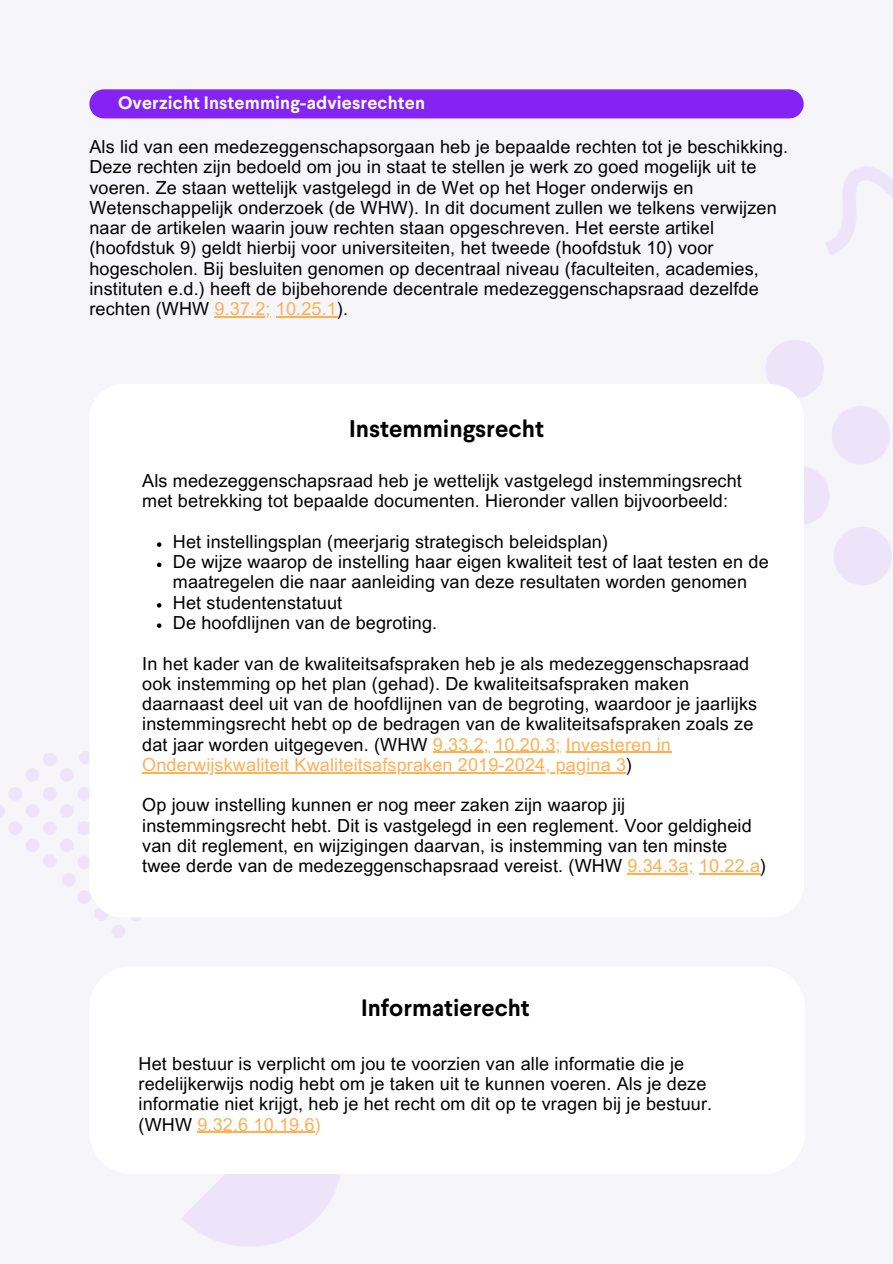
<style>
.page{position:relative;width:893px;height:1264px;background:#fff}
.page>*{position:absolute;margin:0;border:0;box-sizing:border-box;transform-origin:0 0}
.t1{font:700 24px "Larsseit";color:#000}
.t2{font:700 23.7px "Larsseit";color:#000}
.t3{font:18px/20.2px "Arial MT Pro";letter-spacing:.01em;color:#000}
.t4{font:700 18px "Larsseit";letter-spacing:.01em;color:#fff}
.s1{color:#feb052}
.s2{color:#ffaf4e}
</style>
<div class="page">
<div style="left:0;top:0;width:892px;height:1263px;background:#f6f5fa"></div>
<div style="left:89px;top:89px;width:455px;height:29px;background:#8523f3"></div>
<hr style="left:214px;top:316px;width:57px;height:1px;background:#feb052">
<hr style="left:276px;top:316px;width:61px;height:1px;background:#ffaf4e">
<img style="left:544px;top:89px;width:348px;height:496px">
<div style="left:89px;top:384px;width:715px;height:533px;background:#fff;border-radius:34px"></div>
<svg style="left:157px;top:542px;width:4px;height:5px"></svg>
<svg style="left:157px;top:562px;width:4px;height:5px"></svg>
<svg style="left:157px;top:603px;width:4px;height:4px"></svg>
<svg style="left:157px;top:623px;width:4px;height:5px"></svg>
<hr style="left:433px;top:751px;width:56px;height:1px;background:#ffaf4e">
<hr style="left:494px;top:751px;width:66px;height:1px;background:#feb052">
<hr style="left:566px;top:751px;width:105px;height:1px;background:#feb052">
<hr style="left:142px;top:772px;width:484px;height:1px;background:#feb052">
<hr style="left:627px;top:873px;width:66px;height:1px;background:#feb052">
<hr style="left:699px;top:873px;width:61px;height:1px;background:#ffaf4e">
<div style="left:89px;top:966px;width:320px;height:208px;background:#fff"></div>
<hr style="left:197px;top:1131px;width:56px;height:1px;background:#feb052">
<hr style="left:253px;top:1131px;width:62px;height:1px;background:#feb052">
<p class="t4" style="left:118px;top:96px;width:308px">Overzicht Instemming-adviesrechten</p>
<p class="t3" style="left:89px;top:139px;width:700px">Als lid van een medezeggenschapsorgaan heb je bepaalde rechten tot je beschikking.<br>Deze rechten zijn bedoeld om jou in staat te stellen je werk zo goed mogelijk uit te voeren. Ze staan wettelijk vastgelegd in de Wet op het Hoger onderwijs en Wetenschappelijk onderzoek (de WHW). In dit document zullen we telkens verwijzen naar de artikelen waarin jouw rechten staan opgeschreven. Het eerste artikel (hoofdstuk 9) geldt hierbij voor universiteiten, het tweede (hoofdstuk 10) voor hogescholen. Bij besluiten genomen op decentraal niveau (faculteiten, academies, instituten e.d.) heeft de bijbehorende decentrale medezeggenschapsraad dezelfde rechten (WHW <span class="s1">9.37.2;</span> <span class="s2">10.25.1</span>).</p>
<p class="t1" style="left:349px;top:419px;width:197px">Instemmingsrecht</p>
<p class="t3" style="left:142px;top:473px;width:601px">Als medezeggenschapsraad heb je wettelijk vastgelegd instemmingsrecht met betrekking tot bepaalde documenten. Hieronder vallen bijvoorbeeld:</p>
<p class="t3" style="left:173px;top:534px;width:436px">Het instellingsplan (meerjarig strategisch beleidsplan)</p>
<p class="t3" style="left:173px;top:554px;width:597px">De wijze waarop de instelling haar eigen kwaliteit test of laat testen en de maatregelen die naar aanleiding van deze resultaten worden genomen</p>
<p class="t3" style="left:173px;top:594px;width:171px">Het studentenstatuut</p>
<p class="t3" style="left:173px;top:615px;width:266px">De hoofdlijnen van de begroting.</p>
<p class="t3" style="left:142px;top:655px;width:616px">In het kader van de kwaliteitsafspraken heb je als medezeggenschapsraad ook instemming op het plan (gehad). De kwaliteitsafspraken maken daarnaast deel uit van de hoofdlijnen van de begroting, waardoor je jaarlijks instemmingsrecht hebt op de bedragen van de kwaliteitsafspraken zoals ze dat jaar worden uitgegeven. (WHW <span class="s2">9.33.2;</span> <span class="s1">10.20.3; Investeren in Onderwijskwaliteit Kwaliteitsafspraken 2019-2024, pagina 3</span>)</p>
<p class="t3" style="left:142px;top:797px;width:625px">Op jouw instelling kunnen er nog meer zaken zijn waarop jij instemmingsrecht hebt. Dit is vastgelegd in een reglement. Voor geldigheid van dit reglement, en wijzigingen daarvan, is instemming van ten minste twee derde van de medezeggenschapsraad vereist. (WHW <span class="s1">9.34.3a;</span> <span class="s2">10.22.a</span>)</p>
<p class="t2" style="left:361px;top:999px;width:170px">Informatierecht</p>
<p class="t3" style="left:138px;top:1055px;width:575px">Het bestuur is verplicht om jou te voorzien van alle informatie die je redelijkerwijs nodig hebt om je taken uit te kunnen voeren. Als je deze informatie niet krijgt, heb je het recht om dit op te vragen bij je bestuur. (WHW <span class="s1">9.32.6 10.19.6)</span></p>
</div>
